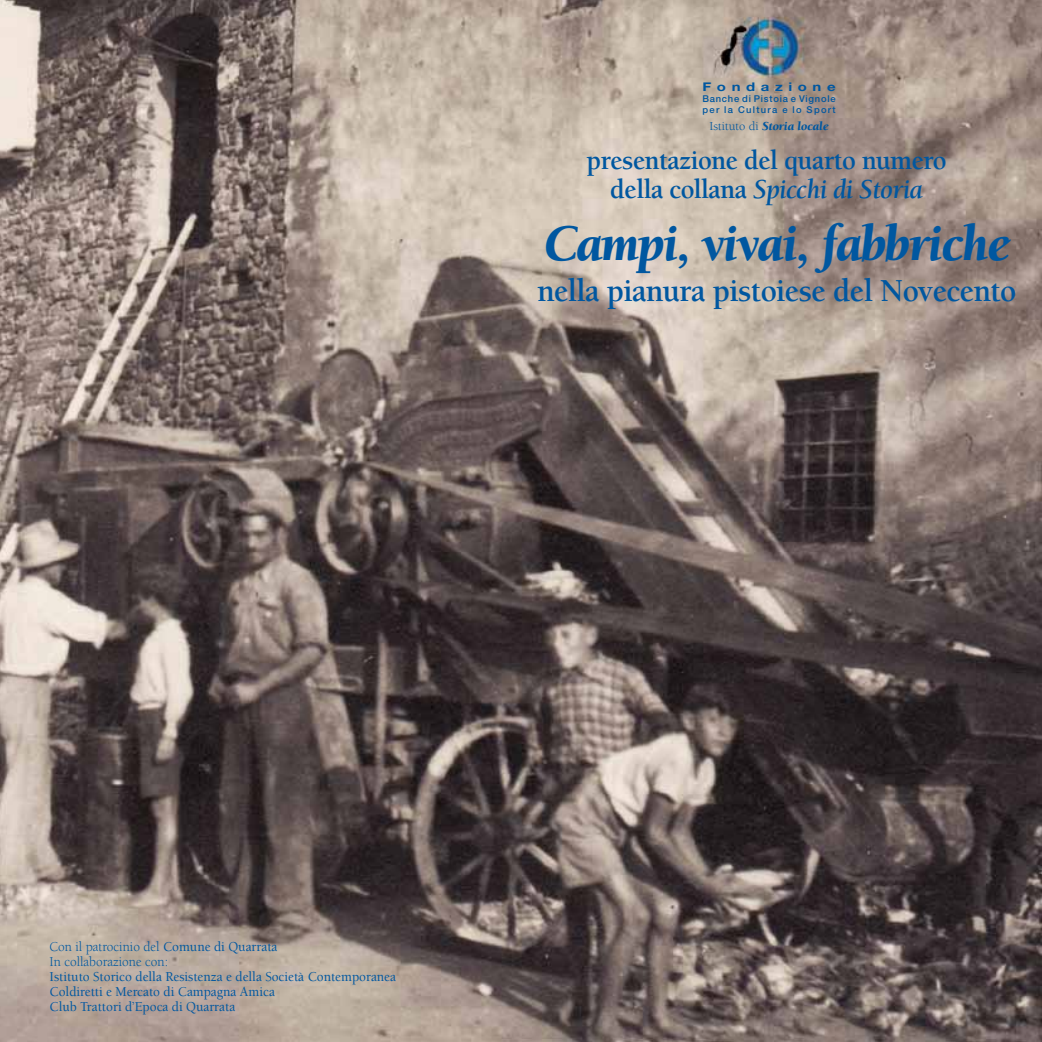
<style>
.page{position:relative;width:1042px;height:1042px;background:#fff}
.page>*{position:absolute;margin:0;border:0;box-sizing:border-box;transform-origin:0 0}
.t1{font:italic 900 52.32px "Berkeley";letter-spacing:-.02em;color:#0057a0;scale:.95 1}
.t2{font:700 32.9px "Berkeley";letter-spacing:-.02em;color:#0057a0;scale:.95 1}
.t3{font:700 28px/29.8px "Berkeley";letter-spacing:-.02em;color:#0057a0;text-align:center;scale:.95 1}
.t4{font:500 14px/14.9px "Berkeley";color:#0057a0;scale:.95 1}
.t5{font:14px/14.9px "Berkeley";color:#0057a0;scale:.95 1}
.t6{font:italic 900 12.42px "Berkeley";color:#0057a0}
.t7{font:700 11.9px "Helvetica Neue";letter-spacing:.375em;color:#0057a0;scale:1.25 1}
.t8{font:500 9.45px/11.4px "Helvetica Neue";letter-spacing:.08em;color:#0057a0}
.s1{font-weight:400;font-style:normal}
.s2{font-style:italic}
.s3{font-weight:500}
</style>
<div class="page">
<img style="left:0;top:0;width:1042px;height:1042px">
<p class="t7" style="left:702px;top:79px;width:108px">Fondazione</p>
<p class="t8" style="left:702px;top:93px;width:135px">Banche di Pistoia e Vignole per la Cultura e lo Sport</p>
<p class="t6" style="left:709px;top:119px;width:120px"><span class="s1">Istituto di</span> Storia locale</p>
<h3 class="t3" style="left:586px;top:145px;width:380px">presentazione del quarto numero della collana <span class="s2">Spicchi di Storia</span></h3>
<h1 class="t1" style="left:544px;top:216px;width:492px">Campi, vivai, fabbriche</h1>
<h2 class="t2" style="left:537px;top:273px;width:506px">nella pianura pistoiese del Novecento</h2>
<p class="t5" style="left:50px;top:939px;width:241px">Con il patrocinio del <span class="s3">Comune di Quarrata<br></span>In collaborazione con:</p>
<p class="t4" style="left:50px;top:969px;width:366px">Istituto Storico della Resistenza e della Società Contemporanea<br>Coldiretti e Mercato di Campagna Amica<br>Club Trattori d’Epoca di Quarrata</p>
</div>
